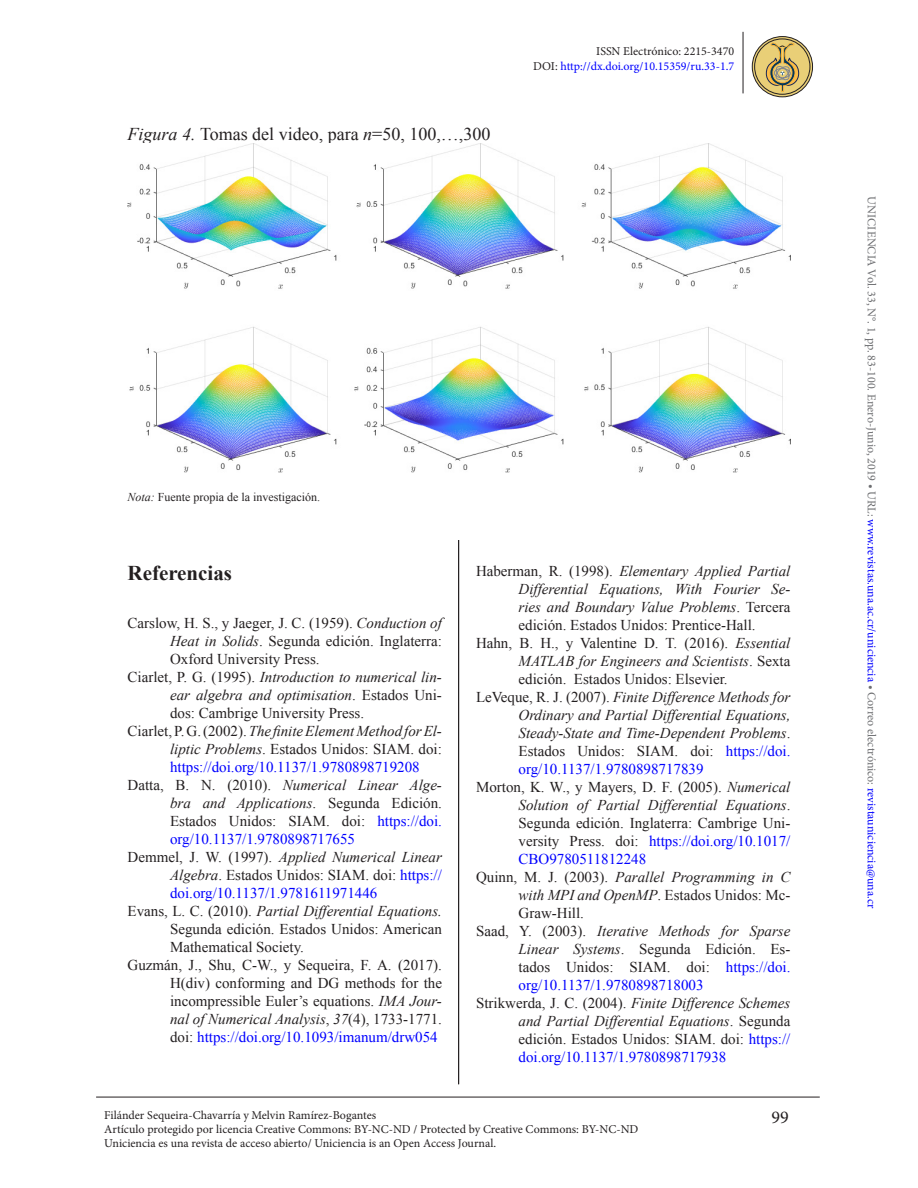
<style>
.page{position:relative;width:918px;height:1188px;background:#fff}
.page>*{position:absolute;margin:0;border:0;box-sizing:border-box;transform-origin:0 0}
.subtitulo_01{font:700 21px "Times New Roman";color:#231f20}
.figura_titulo{font:18px "Times New Roman";color:#231f20}
.t1{font:18px "Minion Pro";color:#231f20}
.referencias{font:15px/18px "Times New Roman";color:#231f20;text-align:justify}
.referencias-2{font:italic 15px/18px "Times New Roman";color:#231f20;text-align:justify}
.t2{font:12px/14.4px "Minion Pro";color:#231f20}
.t3{font:12px "Minion Pro";color:#6c6d70}
.t4{font:12px/14.4px "Minion Pro";color:#00f;text-align:right}
.nota_tabla{font:12px "Times New Roman";color:#231f20}
.s1{font-style:italic}
.s2{color:#231f20}
.s3{color:#00f}
.s4{font-style:normal}
.s5{font-style:normal;color:#00f}
</style>
<div class="page">
<hr style="left:743px;top:32px;width:1px;height:61px;background:#231f20">
<hr style="left:458px;top:110px;width:1px;height:974px;background:#231f20">
<hr style="left:96px;top:1097px;width:724px;height:1px;background:#231f20">
<svg style="left:752px;top:37px;width:61px;height:60px"></svg>
<div style="left:752px;top:36px;width:61px;height:61px;border:1px solid #231f20;border-radius:50%"></div>
<div style="left:754px;top:39px;width:56px;height:56px;border:1px solid #231f20;border-radius:50%"></div>
<svg style="left:766px;top:43px;width:33px;height:49px;background:#bfa865"></svg>
<div style="left:434px;top:97px;width:61px;height:443px;background:#fff"></div>
<img style="left:128px;top:144px;width:662px;height:328px">
<p class="figura_titulo" style="left:128px;top:122px;width:364px"><span class="s1">Figura 4.</span> Tomas del video, para <span class="s1">n</span>=50, 100,…,300</p>
<p class="t4" style="left:533px;top:45px;width:203px"><span class="s2">ISSN Electrónico: 2215-3470<br>DOI:</span> http://dx.doi.org/10.15359/ru.33-1.7</p>
<p class="nota_tabla" style="left:128px;top:489px;width:194px"><span class="s1">Nota:</span> Fuente propia de la investigación.</p>
<p class="subtitulo_01" style="left:128px;top:558px;width:106px">Referencias</p>
<p class="referencias" style="left:170px;top:614px;width:273px;text-indent:-43px">Carslow, H. S., y Jaeger, J. C. (1959). <span class="s1">Conduction of Heat in Solids</span>. Segunda edición. Inglaterra:<br>Oxford University Press.</p>
<p class="referencias" style="left:170px;top:668px;width:273px;text-indent:-43px">Ciarlet, P. G. (1995). <span class="s1">Introduction to numerical lin&shy;ear algebra and optimisation</span>. Estados Uni&shy;dos: Cambrige University Press.</p>
<p class="referencias" style="left:170px;top:722px;width:273px;text-indent:-43px">Ciarlet, P. G. (2002). <span class="s1">The finite Element Method for El&shy;liptic Problems</span>. Estados Unidos: SIAM. doi: <span class="s3">https://doi.org/10.1137/1.9780898719208</span></p>
<p class="referencias" style="left:170px;top:776px;width:273px;text-indent:-43px">Datta, B. N. (2010). <span class="s1">Numerical Linear Alge&shy;bra and Applications</span>. Segunda Edición.<br>Estados Unidos: SIAM. doi: <span class="s3">https://doi. org/10.1137/1.9780898717655</span></p>
<p class="referencias" style="left:170px;top:848px;width:273px;text-indent:-43px">Demmel, J. W. (1997). <span class="s1">Applied Numerical Linear Algebra</span>. Estados Unidos: SIAM. doi: <span class="s3">https:// doi.org/10.1137/1.9781611971446</span></p>
<p class="referencias" style="left:170px;top:902px;width:273px;text-indent:-43px">Evans, L. C. (2010). <span class="s1">Partial Differential Equations.<br></span>Segunda edición. Estados Unidos: American Mathematical Society.</p>
<p class="referencias" style="left:170px;top:956px;width:273px;text-indent:-43px">Guzmán, J., Shu, C-W., y Sequeira, F. A. (2017).<br>H(div) conforming and DG methods for the incompressible Euler’s equations. <span class="s1">IMA Jour&shy;nal of Numerical Analysis</span>, <span class="s1">37</span>(4), 1733-1771. doi: <span class="s3">https://doi.org/10.1093/imanum/drw054</span></p>
<p class="referencias-2" style="left:519px;top:562px;width:273px;text-indent:-43px"><span class="s4">Haberman, R. (1998).</span> Elementary Applied Partial Differential Equations, With Fourier Se&shy;ries and Boundary Value Problems<span class="s4">. Tercera edición. Estados Unidos: Prentice-Hall.</span></p>
<p class="referencias" style="left:519px;top:634px;width:273px;text-indent:-43px">Hahn, B. H., y Valentine D. T. (2016). <span class="s1">Essential MATLAB for Engineers and Scientists</span>. Sexta edición. Estados Unidos: Elsevier.</p>
<p class="referencias-2" style="left:519px;top:688px;width:273px;text-indent:-43px"><span class="s4">LeVeque, R. J. (2007).</span> Finite Difference Methods for Ordinary and Partial Differential Equations, Steady-State and Time-Dependent Problems<span class="s4">.<br>Estados Unidos: SIAM. doi:</span> <span class="s5">https://doi. org/10.1137/1.9780898717839</span></p>
<p class="referencias" style="left:519px;top:778px;width:273px;text-indent:-43px">Morton, K. W., y Mayers, D. F. (2005). <span class="s1">Numerical Solution of Partial Differential Equations</span>.<br>Segunda edición. Inglaterra: Cambrige Uni&shy;versity Press. doi: <span class="s3">https://doi.org/10.1017/ CBO9780511812248</span></p>
<p class="referencias" style="left:519px;top:868px;width:273px;text-indent:-43px">Quinn, M. J. (2003). <span class="s1">Parallel Programming in C with MPI and OpenMP</span>. Estados Unidos: Mc-Graw-Hill.</p>
<p class="referencias" style="left:519px;top:922px;width:273px;text-indent:-43px">Saad, Y. (2003). <span class="s1">Iterative Methods for Sparse Linear Systems</span>. Segunda Edición. Es&shy;tados Unidos: SIAM. doi: <span class="s3">https://doi. org/10.1137/1.9780898718003</span></p>
<p class="referencias" style="left:519px;top:994px;width:273px;text-indent:-43px">Strikwerda, J. C. (2004). <span class="s1">Finite Difference Schemes and Partial Differential Equations</span>. Segunda edición. Estados Unidos: SIAM. doi: <span class="s3">https:// doi.org/10.1137/1.9780898717938</span></p>
<p class="t2" style="left:104px;top:1108px;width:536px">Filánder Sequeira-Chavarría y Melvin Ramírez-Bogantes<br>Artículo protegido por licencia Creative Commons: BY-NC-ND / Protected by Creative Commons: BY-NC-ND<br>Uniciencia es una revista de acceso abierto/ Uniciencia is an Open Access Journal.</p>
<p class="t1" style="left:771px;top:1105px;width:19px">99</p>
<p class="t3" style="left:880px;top:196px;width:714px;rotate:90deg">UNICIENCIA Vol. 33, N°. 1, pp. 83-100. Enero-Junio, 2019 • URL: <span class="s3">www.revistas.una.ac.cr/uniciencia</span> • Correo electrónico: <span class="s3">revistauniciencia@una.cr</span></p>
</div>
